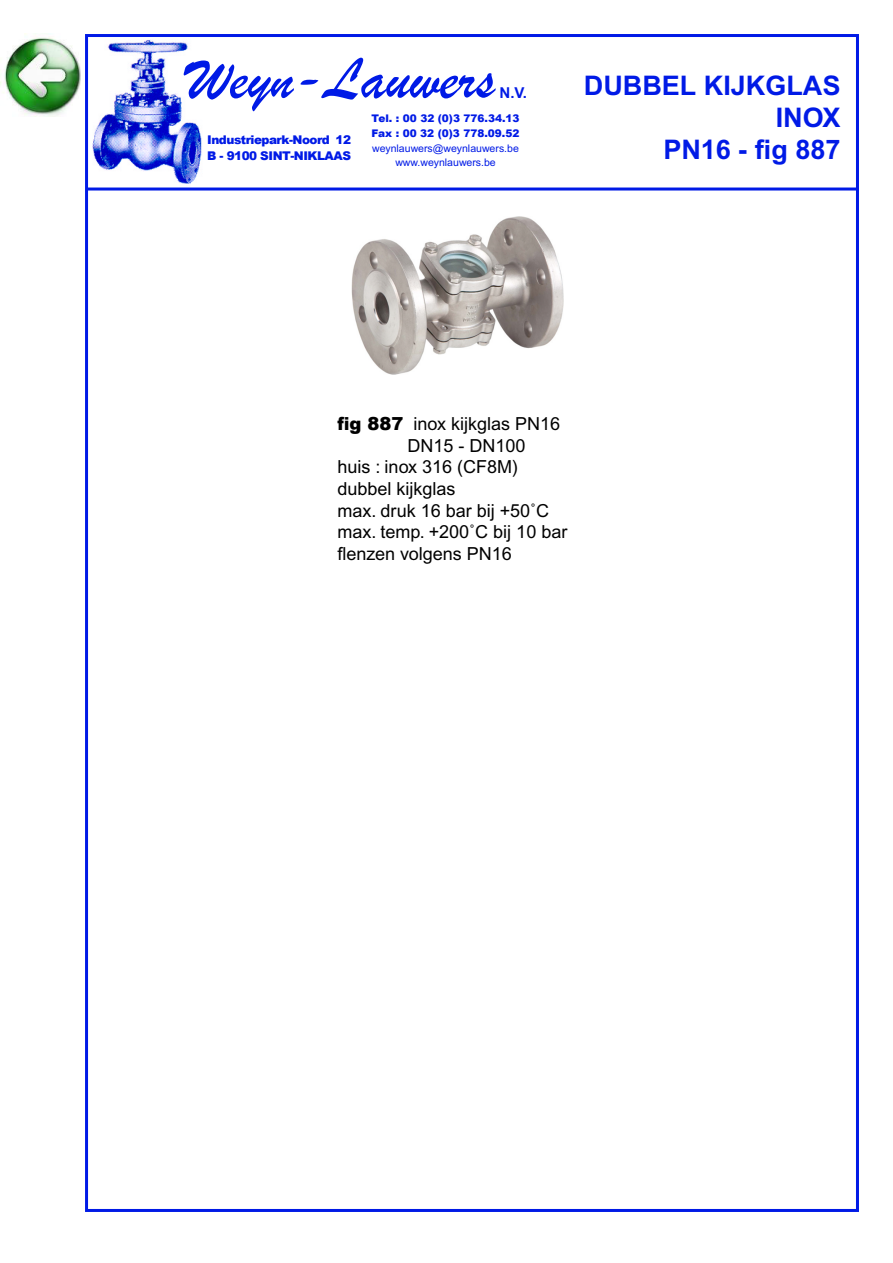
<style>
.page{position:relative;width:893px;height:1263px;background:#fff}
.page>*{position:absolute;margin:0;border:0;box-sizing:border-box;transform-origin:0 0}
.t1{font:61.5px "Brush Script";color:#001ae6}
.t2{font:700 27px/32.4px "Arial";color:#001ae6;text-align:right}
.t3{font:18px "Arial";color:#000}
.t4{font:700 15px "Arial";color:#001ae6}
.t5{font:900 12px/16.5px "Arial";letter-spacing:-.04em;color:#001ae6}
.t6{font:900 10.5px/15px "Arial";color:#001ae6;text-align:justify}
.t7{font:10.5px "Arial";letter-spacing:.005em;color:#001ae6}
.s1{font-weight:400}
.s2{font-weight:900}
</style>
<div class="page">
<img style="left:0;top:33px;width:81px;height:84px">
<img style="left:351px;top:216px;width:213px;height:159px">
<img style="left:89px;top:39px;width:117px;height:149px">
<hr style="left:88px;top:188px;width:771px;height:2px;background:#001ae6">
<p class="t1" style="left:186px;top:41px;width:310px">Weyn-Lauwers</p>
<p class="t4" style="left:499px;top:84px;width:29px">N.V.</p>
<p class="t5" style="left:207px;top:131px;width:145px">Industriepark-Noord 12<br>B - 9100 SINT-NIKLAAS</p>
<p class="t6" style="left:371px;top:111px;width:150px">Tel. : 00 32 (0)3 776.34.13<br>Fax : 00 32 (0)3 778.09.52 <span class="s1">weynlauwers@weynlauwers.be</span></p>
<p class="t7" style="left:395px;top:156px;width:102px">www.weynlauwers.be</p>
<p class="t2" style="left:584px;top:69px;width:258px">DUBBEL KIJKGLAS<br>INOX<br>PN16 - fig 887</p>
<p class="t3" style="left:338px;top:413px;width:224px"><span class="s2">fig 887</span> inox kijkglas PN16</p>
<p class="t3" style="left:408px;top:435px;width:120px">DN15 - DN100</p>
<p class="t3" style="left:338px;top:457px;width:182px">huis : inox 316 (CF8M)</p>
<p class="t3" style="left:338px;top:478px;width:119px">dubbel kijkglas</p>
<p class="t3" style="left:338px;top:500px;width:213px">max. druk 16 bar bij +50˚C</p>
<p class="t3" style="left:338px;top:521px;width:231px">max. temp. +200˚C bij 10 bar</p>
<p class="t3" style="left:338px;top:543px;width:176px">flenzen volgens PN16</p>
</div>
